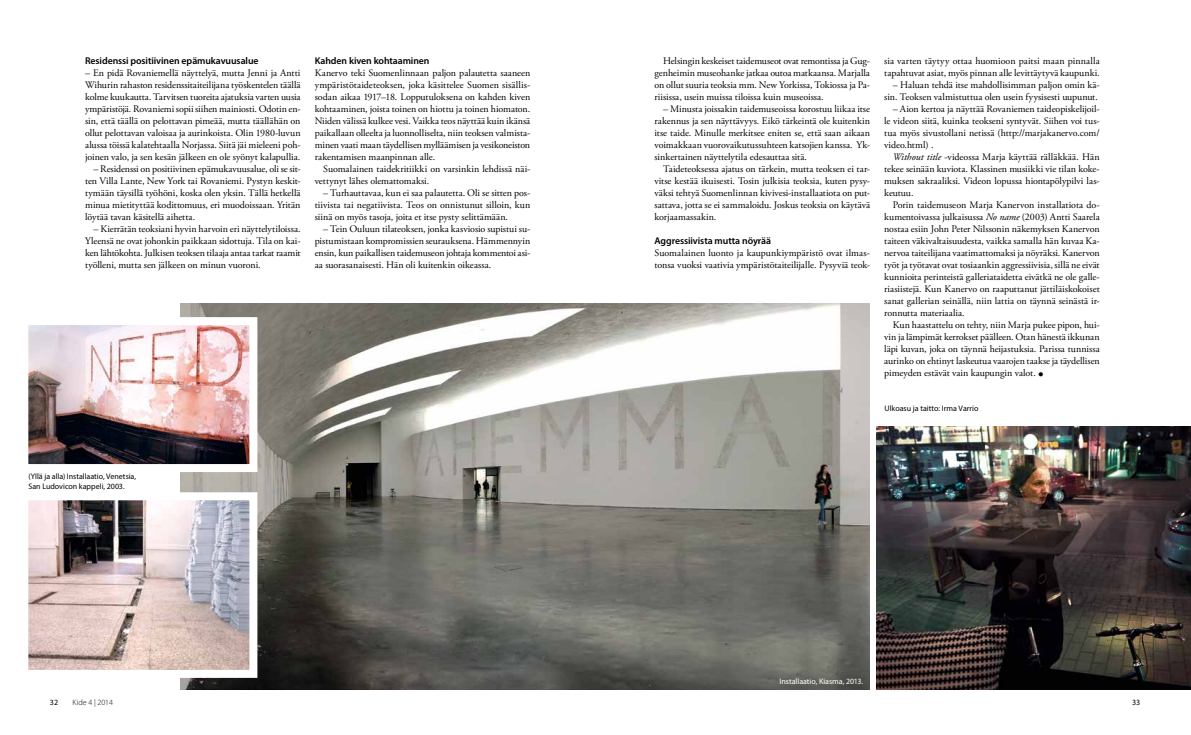
<style>
.page{position:relative;width:1191px;height:735px;background:#fff}
.page>*{position:absolute;margin:0;border:0;box-sizing:border-box;transform-origin:0 0}
.t1{font:10px/12px "Adobe Garamond Pro";color:#000;text-align:justify}
.t2{font:600 9.8px "Myriad Pro";letter-spacing:-.005em;color:#000}
.t3{font:8px/9.6px "Myriad Pro";color:#000}
.t4{font:8px "Myriad Pro";letter-spacing:-.005em;color:#fff}
.t5{font:300 8px "Myriad Pro";color:#000}
.s1{font-style:italic}
.s2{font-weight:600;font-size:14px}
</style>
<div class="page">
<img style="left:180px;top:303px;width:689px;height:386px">
<img style="left:29px;top:326px;width:219px;height:137px">
<div style="left:20px;top:317px;width:237px;height:155px;border:8px solid #fff"></div>
<img style="left:29px;top:501px;width:219px;height:167px">
<div style="left:20px;top:492px;width:237px;height:185px;border:8px solid #fff"></div>
<img style="left:876px;top:426px;width:315px;height:263px">
<p class="t2" style="left:85px;top:55px;width:175px">Residenssi positiivinen epämukavuusalue</p>
<p class="t1" style="left:85px;top:67px;width:217px">– En pidä Rovaniemellä näyttelyä, mutta Jenni ja Antti Wihurin rahaston residenssitaiteilijana työskentelen täällä kolme kuukautta. Tarvitsen tuoreita ajatuksia varten uusia ympäristöjä. Rovaniemi sopii siihen mainiosti. Odotin en&shy;sin, että täällä on pelottavan pimeää, mutta täällähän on ollut pelottavan valoisaa ja aurinkoista. Olin 1980-luvun alussa töissä kalatehtaalla Norjassa. Siitä jäi mieleeni poh&shy;joinen valo, ja sen kesän jälkeen en ole syönyt kalapullia.</p>
<p class="t1" style="left:85px;top:163px;width:217px;text-indent:8px">– Residenssi on positiivinen epämukavuusalue, oli se sit&shy;ten Villa Lante, New York tai Rovaniemi. Pystyn keskit&shy;tymään täysillä työhöni, koska olen yksin. Tällä hetkellä minua mietityttää kodittomuus, eri muodoissaan. Yritän löytää tavan käsitellä aihetta.</p>
<p class="t1" style="left:85px;top:223px;width:217px;text-indent:8px">– Kierrätän teoksiani hyvin harvoin eri näyttelytiloissa.<br>Yleensä ne ovat johonkin paikkaan sidottuja. Tila on kai&shy;ken lähtökohta. Julkisen teoksen tilaaja antaa tarkat raamit työlleni, mutta sen jälkeen on minun vuoroni.</p>
<p class="t2" style="left:315px;top:55px;width:116px">Kahden kiven kohtaaminen</p>
<p class="t1" style="left:315px;top:67px;width:217px">Kanervo teki Suomenlinnaan paljon palautetta saaneen</p>
<p class="t1" style="left:315px;top:79px;width:217px">ympäristötaideteoksen, joka käsittelee Suomen sisällis-</p>
<p class="t1" style="left:315px;top:91px;width:217px">sodan aikaa 1917–18. Lopputuloksena on kahden kiven</p>
<p class="t1" style="left:315px;top:103px;width:217px">kohtaaminen, joista toinen on hiottu ja toinen hiomaton.</p>
<p class="t1" style="left:315px;top:115px;width:217px">Niiden välissä kulkee vesi. Vaikka teos näyttää kuin ikänsä</p>
<p class="t1" style="left:315px;top:127px;width:217px">paikallaan olleelta ja luonnolliselta, niin teoksen valmista-</p>
<p class="t1" style="left:315px;top:139px;width:217px">minen vaati maan täydellisen mylläämisen ja vesikoneiston</p>
<p class="t1" style="left:315px;top:151px;width:122px">rakentamisen maanpinnan alle.</p>
<p class="t1" style="left:323px;top:163px;width:208px">Suomalainen taidekritiikki on varsinkin lehdissä näi-</p>
<p class="t1" style="left:315px;top:175px;width:116px">vettynyt lähes olemattomaksi.</p>
<p class="t1" style="left:315px;top:187px;width:217px;text-indent:8px">– Turhauttavaa, kun ei saa palautetta. Oli se sitten pos&shy;tiivista tai negatiivista. Teos on onnistunut silloin, kun siinä on myös tasoja, joita et itse pysty selittämään.</p>
<p class="t1" style="left:315px;top:223px;width:217px;text-indent:8px">– Tein Ouluun tilateoksen, jonka kasviosio supistui su&shy;pistumistaan kompromissien seurauksena. Hämmennyin ensin, kun paikallisen taidemuseon johtaja kommentoi asi&shy;aa suorasanaisesti. Hän oli kuitenkin oikeassa.</p>
<p class="t3" style="left:28px;top:471px;width:109px">(Yllä ja alla) Installaatio, Venetsia,<br>San Ludovicon kappeli, 2003.</p>
<p class="t3" style="left:50px;top:696px;width:10px">32</p>
<p class="t5" style="left:73px;top:697px;width:42px">Kide 4 | 2014</p>
<p class="t1" style="left:654px;top:55px;width:217px;text-indent:8px">Helsingin keskeiset taidemuseot ovat remontissa ja Gug&shy;genheimin museohanke jatkaa outoa matkaansa. Marjalla on ollut suuria teoksia mm. New Yorkissa, Tokiossa ja Pa&shy;riisissa, usein muissa tiloissa kuin museoissa.</p>
<p class="t1" style="left:663px;top:103px;width:208px">– Minusta joissakin taidemuseoissa korostuu liikaa itse</p>
<p class="t1" style="left:654px;top:115px;width:217px">rakennus ja sen näyttävyys. Eikö tärkeintä ole kuitenkin</p>
<p class="t1" style="left:654px;top:127px;width:217px">itse taide. Minulle merkitsee eniten se, että saan aikaan</p>
<p class="t1" style="left:654px;top:139px;width:217px">voimakkaan vuorovaikutussuhteen katsojien kanssa. Yk-</p>
<p class="t1" style="left:654px;top:151px;width:154px">sinkertainen näyttelytila edesauttaa sitä.</p>
<p class="t1" style="left:663px;top:163px;width:208px">Taideteoksessa ajatus on tärkein, mutta teoksen ei tar-</p>
<p class="t1" style="left:654px;top:175px;width:217px">vitse kestää ikuisesti. Tosin julkisia teoksia, kuten pysy-</p>
<p class="t1" style="left:654px;top:187px;width:217px">väksi tehtyä Suomenlinnan kivivesi-installaatiota on put-</p>
<p class="t1" style="left:654px;top:199px;width:217px">sattava, jotta se ei sammaloidu. Joskus teoksia on käytävä</p>
<p class="t1" style="left:654px;top:211px;width:63px">korjaamassakin.</p>
<p class="t2" style="left:654px;top:234px;width:118px">Aggressiivista mutta nöyrää</p>
<p class="t1" style="left:654px;top:247px;width:217px">Suomalainen luonto ja kaupunkiympäristö ovat ilmas&shy;tonsa vuoksi vaativia ympäristötaiteilijalle. Pysyviä teok-</p>
<p class="t1" style="left:884px;top:55px;width:217px">sia varten täytyy ottaa huomioon paitsi maan pinnalla tapahtuvat asiat, myös pinnan alle levittäytyvä kaupunki.</p>
<p class="t1" style="left:884px;top:79px;width:217px;text-align:right">– Haluan tehdä itse mahdollisimman paljon omin kä&shy;sin. Teoksen valmistuttua olen usein fyysisesti uupunut.</p>
<p class="t1" style="left:892px;top:103px;width:208px">– Aion kertoa ja näyttää Rovaniemen taideopiskelijoil-</p>
<p class="t1" style="left:884px;top:115px;width:217px">le videon siitä, kuinka teokseni syntyvät. Siihen voi tus-</p>
<p class="t1" style="left:884px;top:127px;width:217px">tua myös sivustollani netissä (http://marjakanervo.com/</p>
<p class="t1" style="left:884px;top:139px;width:51px">video.html) .</p>
<p class="t1" style="left:892px;top:151px;width:208px"><span class="s1">Without title</span> -videossa Marja käyttää rälläkkää. Hän</p>
<p class="t1" style="left:884px;top:163px;width:217px">tekee seinään kuviota. Klassinen musiikki vie tilan koke-</p>
<p class="t1" style="left:884px;top:175px;width:217px">muksen sakraaliksi. Videon lopussa hiontapölypilvi las-</p>
<p class="t1" style="left:884px;top:187px;width:31px">keutuu.</p>
<p class="t1" style="left:892px;top:199px;width:208px">Porin taidemuseon Marja Kanervon installatiota do-</p>
<p class="t1" style="left:884px;top:211px;width:217px">kumentoivassa julkaisussa <span class="s1">No name</span> (2003) Antti Saarela</p>
<p class="t1" style="left:884px;top:223px;width:217px">nostaa esiin John Peter Nilssonin näkemyksen Kanervon</p>
<p class="t1" style="left:884px;top:235px;width:217px">taiteen väkivaltaisuudesta, vaikka samalla hän kuvaa Ka-</p>
<p class="t1" style="left:884px;top:247px;width:217px">nervoa taiteilijana vaatimattomaksi ja nöyräksi. Kanervon</p>
<p class="t1" style="left:884px;top:259px;width:217px">työt ja työtavat ovat tosiaankin aggressiivisia, sillä ne eivät</p>
<p class="t1" style="left:884px;top:271px;width:217px">kunnioita perinteistä galleriataidetta eivätkä ne ole galle-</p>
<p class="t1" style="left:884px;top:283px;width:217px">riasiistejä. Kun Kanervo on raaputtanut jättiläiskokoiset</p>
<p class="t1" style="left:884px;top:295px;width:217px">sanat gallerian seinällä, niin lattia on täynnä seinästä ir-</p>
<p class="t1" style="left:884px;top:307px;width:82px">ronnutta materiaalia.</p>
<p class="t1" style="left:892px;top:319px;width:208px">Kun haastattelu on tehty, niin Marja pukee pipon, hui-</p>
<p class="t1" style="left:884px;top:331px;width:217px">vin ja lämpimät kerrokset päälleen. Otan hänestä ikkunan</p>
<p class="t1" style="left:884px;top:343px;width:217px">läpi kuvan, joka on täynnä heijastuksia. Parissa tunnissa</p>
<p class="t1" style="left:884px;top:355px;width:217px">aurinko on ehtinyt laskeutua vaarojen taakse ja täydellisen</p>
<p class="t1" style="left:884px;top:367px;width:161px">pimeyden estävät vain kaupungin valot. <span class="s2">•</span></p>
<p class="t3" style="left:884px;top:403px;width:95px">Ulkoasu ja taitto: Irma Varrio</p>
<p class="t4" style="left:779px;top:676px;width:85px">Installaatio, Kiasma, 2013.</p>
<p class="t3" style="left:1132px;top:696px;width:10px">33</p>
</div>
